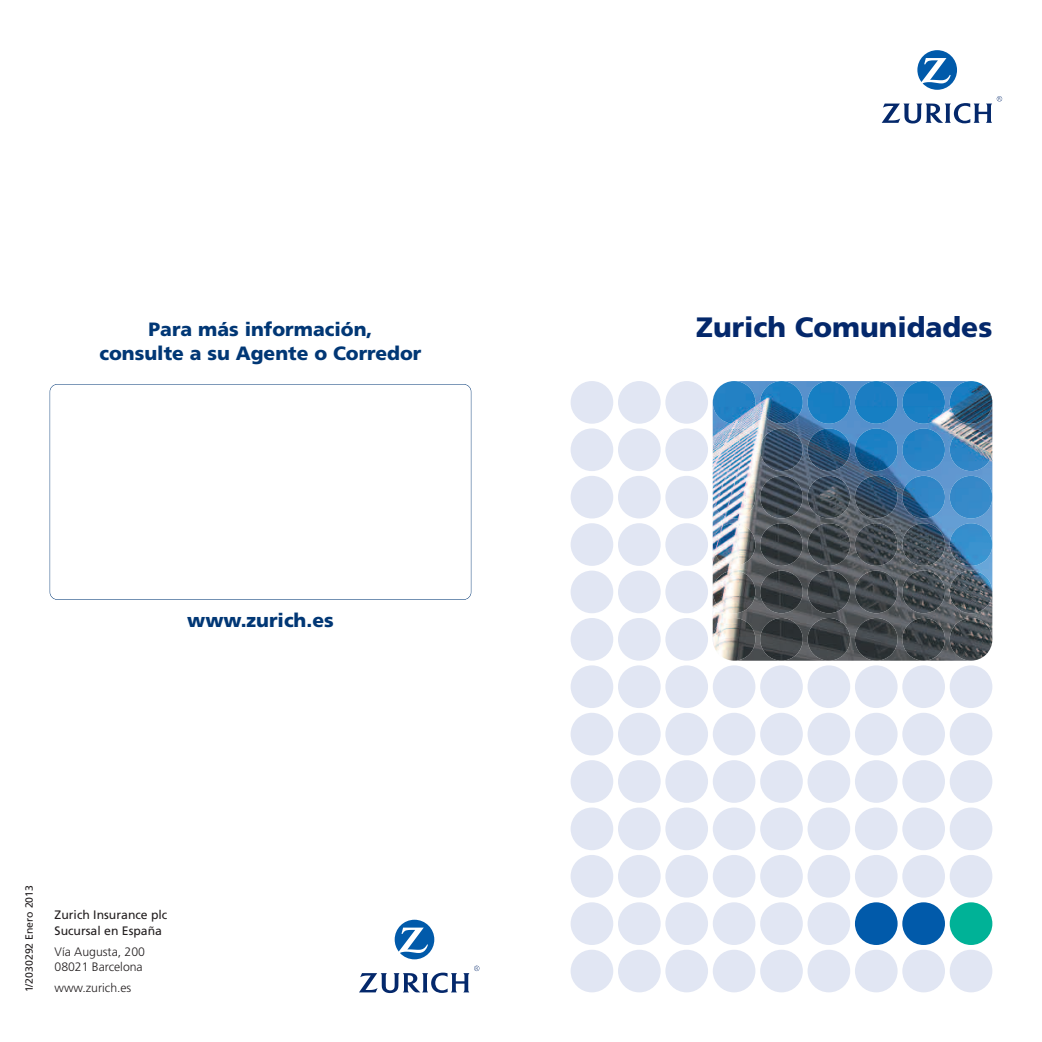
<style>
.page{position:relative;width:1042px;height:1042px;background:#fff}
.page>*{position:absolute;margin:0;border:0;box-sizing:border-box;transform-origin:0 0}
.t1{font:900 28px "Frutiger";color:#04286b}
.t2{font:900 19.25px/23.1px "Frutiger";color:#013775;text-align:center}
.t3{font:300 12.25px/15.8px "Frutiger";color:#231f20}
.t4{font:12.25px/15.8px "Frutiger";color:#231f20}
.t5{font:10.5px "Frutiger";color:#231f20}
</style>
<div class="page">
<svg style="left:917px;top:50px;width:40px;height:40px"></svg>
<svg style="left:881px;top:96px;width:121px;height:27px"></svg>
<div style="left:570px;top:381px;width:43px;height:43px;background:#e1e6f3;border-radius:50%"></div>
<div style="left:618px;top:381px;width:42px;height:43px;background:#e1e6f3;border-radius:50%"></div>
<svg style="left:855px;top:665px;width:137px;height:43px"></svg>
<svg style="left:570px;top:665px;width:280px;height:280px;fill:#e1e6f3"></svg>
<svg style="left:665px;top:381px;width:43px;height:279px"></svg>
<div style="left:570px;top:428px;width:43px;height:43px;background:#e1e6f3;border-radius:50%"></div>
<div style="left:618px;top:428px;width:42px;height:43px;background:#e1e6f3;border-radius:50%"></div>
<div style="left:570px;top:476px;width:43px;height:42px;background:#e1e6f3;border-radius:50%"></div>
<div style="left:618px;top:476px;width:42px;height:42px;background:#e1e6f3;border-radius:50%"></div>
<div style="left:570px;top:523px;width:43px;height:43px;background:#e1e6f3;border-radius:50%"></div>
<div style="left:618px;top:523px;width:42px;height:43px;background:#e1e6f3;border-radius:50%"></div>
<div style="left:570px;top:570px;width:43px;height:43px;background:#e1e6f3;border-radius:50%"></div>
<div style="left:618px;top:570px;width:42px;height:43px;background:#e1e6f3;border-radius:50%"></div>
<div style="left:570px;top:618px;width:43px;height:42px;background:#e1e6f3;border-radius:50%"></div>
<div style="left:618px;top:618px;width:42px;height:42px;background:#e1e6f3;border-radius:50%"></div>
<div style="left:855px;top:713px;width:42px;height:42px;background:#e1e6f3;border-radius:50%"></div>
<div style="left:902px;top:713px;width:43px;height:42px;background:#e1e6f3;border-radius:50%"></div>
<div style="left:855px;top:760px;width:42px;height:43px;background:#e1e6f3;border-radius:50%"></div>
<div style="left:902px;top:760px;width:43px;height:43px;background:#e1e6f3;border-radius:50%"></div>
<div style="left:855px;top:807px;width:42px;height:43px;background:#e1e6f3;border-radius:50%"></div>
<div style="left:902px;top:807px;width:43px;height:43px;background:#e1e6f3;border-radius:50%"></div>
<div style="left:855px;top:855px;width:42px;height:42px;background:#e1e6f3;border-radius:50%"></div>
<div style="left:902px;top:855px;width:43px;height:42px;background:#e1e6f3;border-radius:50%"></div>
<div style="left:855px;top:902px;width:42px;height:43px;background:#015aaa;border-radius:50%"></div>
<div style="left:902px;top:902px;width:43px;height:43px;background:#015aaa;border-radius:50%"></div>
<div style="left:570px;top:949px;width:43px;height:43px;background:#e1e6f3;border-radius:50%"></div>
<div style="left:618px;top:949px;width:42px;height:43px;background:#e1e6f3;border-radius:50%"></div>
<div style="left:665px;top:949px;width:43px;height:43px;background:#e1e6f3;border-radius:50%"></div>
<div style="left:713px;top:949px;width:42px;height:43px;background:#e1e6f3;border-radius:50%"></div>
<div style="left:760px;top:949px;width:43px;height:43px;background:#e1e6f3;border-radius:50%"></div>
<div style="left:807px;top:949px;width:43px;height:43px;background:#e1e6f3;border-radius:50%"></div>
<div style="left:855px;top:949px;width:42px;height:43px;background:#e1e6f3;border-radius:50%"></div>
<div style="left:902px;top:949px;width:43px;height:43px;background:#e1e6f3;border-radius:50%"></div>
<div style="left:949px;top:713px;width:43px;height:42px;background:#e1e6f3;border-radius:50%"></div>
<div style="left:949px;top:760px;width:43px;height:43px;background:#e1e6f3;border-radius:50%"></div>
<div style="left:949px;top:807px;width:43px;height:43px;background:#e1e6f3;border-radius:50%"></div>
<div style="left:949px;top:855px;width:43px;height:42px;background:#e1e6f3;border-radius:50%"></div>
<div style="left:949px;top:902px;width:43px;height:43px;background:#00b297;border-radius:50%"></div>
<div style="left:949px;top:949px;width:43px;height:43px;background:#e1e6f3;border-radius:50%"></div>
<img style="left:713px;top:381px;width:279px;height:279px">
<svg style="left:395px;top:919px;width:39px;height:40px"></svg>
<svg style="left:359px;top:965px;width:120px;height:28px"></svg>
<div style="left:50px;top:384px;width:421px;height:216px;border:1px solid #013775;border-radius:8px"></div>
<p class="t2" style="left:99px;top:320px;width:323px">Para más información,<br>consulte a su Agente o Corredor</p>
<p class="t2" style="left:187px;top:610px;width:148px">www.zurich.es</p>
<p class="t5" style="left:25px;top:992px;width:109px;rotate:-90deg">1/2030292 Enero 2013</p>
<p class="t4" style="left:55px;top:907px;width:114px">Zurich Insurance plc<br>Sucursal en España</p>
<p class="t3" style="left:55px;top:944px;width:92px">Vía Augusta, 200<br>08021 Barcelona</p>
<p class="t3" style="left:55px;top:981px;width:78px">www.zurich.es</p>
<h1 class="t1" style="left:696px;top:316px;width:298px">Zurich Comunidades</h1>
</div>
